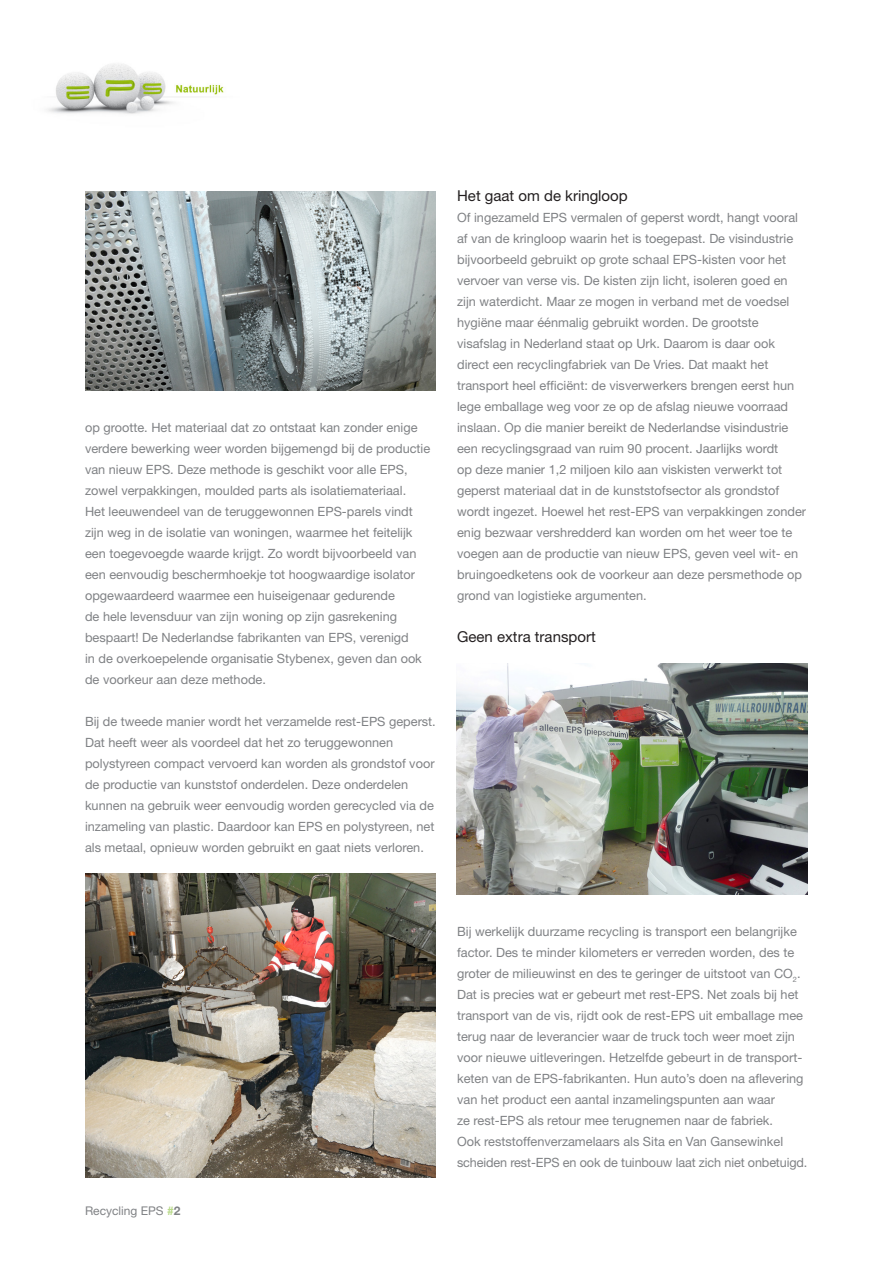
<style>
.page{position:relative;width:893px;height:1263px;background:#fff}
.page>*{position:absolute;margin:0;border:0;box-sizing:border-box;transform-origin:0 0}
.t1{font:15px "Helvetica Neue";color:#231f20}
.t2{font:12.75px/21px "Helvetica Neue";color:#808285}
.t3{font:12px "Helvetica Neue";color:#808285}
.s1{font-weight:700;color:#b8d989}
.s2{font-weight:700}
</style>
<div class="page">
<img style="left:46px;top:64px;width:178px;height:50px">
<img style="left:85px;top:191px;width:351px;height:199px">
<img style="left:85px;top:873px;width:351px;height:305px">
<img style="left:456px;top:663px;width:352px;height:231px">
<p class="t2" style="left:85px;top:417px;width:347px">op grootte. Het materiaal dat zo ontstaat kan zonder enige verdere bewerking weer worden bijgemengd bij de productie van nieuw EPS. Deze methode is geschikt voor alle EPS, zowel verpakkingen, moulded parts als isolatiemateriaal.<br>Het leeuwendeel van de teruggewonnen EPS-parels vindt zijn weg in de isolatie van woningen, waarmee het feitelijk een toegevoegde waarde krijgt. Zo wordt bijvoorbeeld van een eenvoudig beschermhoekje tot hoogwaardige isolator opgewaardeerd waarmee een huiseigenaar gedurende<br>de hele levensduur van zijn woning op zijn gasrekening bespaart! De Nederlandse fabrikanten van EPS, verenigd<br>in de overkoepelende organisatie Stybenex, geven dan ook de voorkeur aan deze methode.</p>
<p class="t2" style="left:85px;top:711px;width:352px">Bij de tweede manier wordt het verzamelde rest-EPS geperst.<br>Dat heeft weer als voordeel dat het zo teruggewonnen polystyreen compact vervoerd kan worden als grondstof voor de productie van kunststof onderdelen. Deze onderdelen kunnen na gebruik weer eenvoudig worden gerecycled via de inzameling van plastic. Daardoor kan EPS en polystyreen, net als metaal, opnieuw worden gebruikt en gaat niets verloren.</p>
<p class="t1" style="left:457px;top:187px;width:172px">Het gaat om de kringloop</p>
<p class="t2" style="left:457px;top:207px;width:350px">Of ingezameld EPS vermalen of geperst wordt, hangt vooral af van de kringloop waarin het is toegepast. De visindustrie bijvoorbeeld gebruikt op grote schaal EPS-kisten voor het vervoer van verse vis. De kisten zijn licht, isoleren goed en zijn waterdicht. Maar ze mogen in verband met de voedsel hygiëne maar éénmalig gebruikt worden. De grootste visafslag in Nederland staat op Urk. Daarom is daar ook direct een recyclingfabriek van De Vries. Dat maakt het transport heel efficiënt: de visverwerkers brengen eerst hun lege emballage weg voor ze op de afslag nieuwe voorraad inslaan. Op die manier bereikt de Nederlandse visindustrie een recyclingsgraad van ruim 90 procent. Jaarlijks wordt<br>op deze manier 1,2 miljoen kilo aan viskisten verwerkt tot geperst materiaal dat in de kunststofsector als grondstof wordt ingezet. Hoewel het rest-EPS van verpakkingen zonder enig bezwaar vershredderd kan worden om het weer toe te voegen aan de productie van nieuw EPS, geven veel wit- en bruingoedketens ook de voorkeur aan deze persmethode op grond van logistieke argumenten.</p>
<p class="t1" style="left:457px;top:628px;width:140px">Geen extra transport</p>
<p class="t3" style="left:85px;top:1204px;width:97px">Recycling EPS <span class="s1">#</span><span class="s2">2</span></p>
<p class="t2" style="left:457px;top:921px;width:352px">Bij werkelijk duurzame recycling is transport een belangrijke factor. Des te minder kilometers er verreden worden, des te groter de milieuwinst en des te geringer de uitstoot van CO<sub>2</sub>.<br>Dat is precies wat er gebeurt met rest-EPS. Net zoals bij het transport van de vis, rijdt ook de rest-EPS uit emballage mee terug naar de leverancier waar de truck toch weer moet zijn voor nieuwe uitleveringen. Hetzelfde gebeurt in de transport&shy;keten van de EPS-fabrikanten. Hun auto’s doen na aflevering van het product een aantal inzamelingspunten aan waar<br>ze rest-EPS als retour mee terugnemen naar de fabriek.<br>Ook reststoffenverzamelaars als Sita en Van Gansewinkel scheiden rest-EPS en ook de tuinbouw laat zich niet onbetuigd.</p>
</div>
